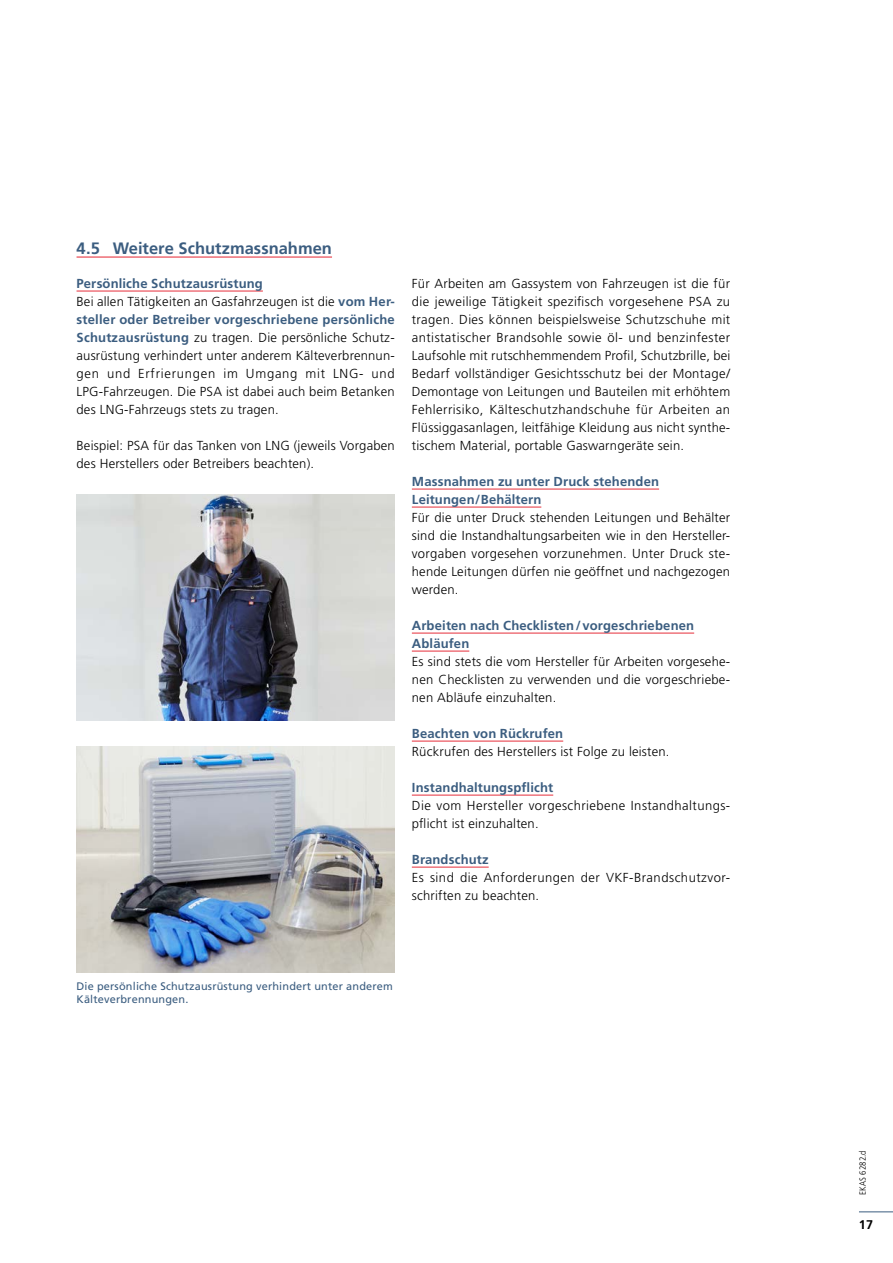
<style>
.page{position:relative;width:893px;height:1263px;background:#fff}
.page>*{position:absolute;margin:0;border:0;box-sizing:border-box;transform-origin:0 0}
.t1{font:700 16.5px "Frutiger LT Std";color:#3b5d80}
.t2{font:300 13.05px/18px "Frutiger LT Std";letter-spacing:.015em;color:#000;text-align:justify}
.t3{font:700 13.05px/18px "Frutiger LT Std";letter-spacing:.01em;color:#3b5d80}
.t4{font:300 13.05px/18px "Frutiger LT Std";letter-spacing:.035em;color:#000}
.t5{font:700 12.6px "Frutiger LT Std";color:#000}
.t6{font:10.95px/13.2px "Frutiger LT Std";letter-spacing:.015em;color:#3b5d80}
.t7{font:300 condensed 9px "Frutiger LT Std";letter-spacing:.015em;color:#000}
.s1{font-weight:700;color:#3b5d80}
</style>
<div class="page">
<hr style="left:77px;top:291px;width:186px;height:1px;background:#e62e3a">
<hr style="left:412px;top:489px;width:247px;height:1px;background:#e62e3a">
<hr style="left:412px;top:507px;width:129px;height:1px;background:#e62e3a">
<hr style="left:412px;top:633px;width:282px;height:1px;background:#e62e3a">
<hr style="left:412px;top:651px;width:57px;height:1px;background:#e62e3a">
<hr style="left:412px;top:741px;width:151px;height:1px;background:#e62e3a">
<hr style="left:412px;top:795px;width:141px;height:1px;background:#e62e3a">
<hr style="left:412px;top:867px;width:77px;height:1px;background:#e62e3a">
<hr style="left:77px;top:256px;width:255px;height:2px;background:#e62e3a">
<img style="left:77px;top:494px;width:318px;height:226px">
<img style="left:77px;top:746px;width:318px;height:226px">
<hr style="left:859px;top:1211px;width:34px;height:1px;background:#3b5d80">
<p class="t1" style="left:77px;top:239px;width:257px">4.5 Weitere Schutzmassnahmen</p>
<p class="t2" style="left:77px;top:275px;width:320px;text-align:left"><span class="s1">Persönliche Schutzausrüstung<br></span>Bei allen Tätigkeiten an Gasfahrzeugen ist die <span class="s1">vom Her&shy;steller oder Betreiber vorgeschriebene persönliche Schutzausrüstung</span> zu tragen. Die persönliche Schutz&shy;ausrüstung verhindert unter anderem Kälteverbrennun&shy;gen und Erfrierungen im Umgang mit LNG- und LPG-Fahrzeugen. Die PSA ist dabei auch beim Betanken des LNG-Fahrzeugs stets zu tragen.</p>
<p class="t2" style="left:77px;top:437px;width:320px">Beispiel: PSA für das Tanken von LNG (jeweils Vorgaben des Herstellers oder Betreibers beachten).</p>
<p class="t2" style="left:412px;top:275px;width:320px">Für Arbeiten am Gassystem von Fahrzeugen ist die für die jeweilige Tätigkeit spezifisch vorgesehene PSA zu tragen. Dies können beispielsweise Schutzschuhe mit antistatischer Brandsohle sowie öl- und benzinfester Laufsohle mit rutschhemmendem Profil, Schutzbrille, bei Bedarf vollständiger Gesichtsschutz bei der Montage/ Demontage von Leitungen und Bauteilen mit erhöhtem Fehlerrisiko, Kälteschutzhandschuhe für Arbeiten an Flüssiggasanlagen, leitfähige Kleidung aus nicht synthe&shy;tischem Material, portable Gaswarngeräte sein.</p>
<p class="t3" style="left:412px;top:473px;width:249px">Massnahmen zu unter Druck stehenden<br>Leitungen/Behältern</p>
<p class="t2" style="left:412px;top:509px;width:320px">Für die unter Druck stehenden Leitungen und Behälter sind die Instandhaltungsarbeiten wie in den Hersteller&shy;vorgaben vorgesehen vorzunehmen. Unter Druck ste&shy;hende Leitungen dürfen nie geöffnet und nachgezogen werden.</p>
<p class="t3" style="left:412px;top:617px;width:284px">Arbeiten nach Checklisten/vorgeschriebenen<br>Abläufen</p>
<p class="t2" style="left:412px;top:653px;width:320px">Es sind stets die vom Hersteller für Arbeiten vorgesehe&shy;nen Checklisten zu verwenden und die vorgeschriebe&shy;nen Abläufe einzuhalten.</p>
<p class="t3" style="left:412px;top:725px;width:153px">Beachten von Rückrufen</p>
<p class="t2" style="left:412px;top:743px;width:259px">Rückrufen des Herstellers ist Folge zu leisten.</p>
<p class="t3" style="left:412px;top:779px;width:143px">Instandhaltungspflicht</p>
<p class="t4" style="left:412px;top:797px;width:320px">Die vom Hersteller vorgeschriebene Instandhaltungs&shy;pflicht ist einzuhalten.</p>
<p class="t3" style="left:412px;top:851px;width:78px">Brandschutz</p>
<p class="t4" style="left:412px;top:869px;width:320px">Es sind die Anforderungen der VKF-Brandschutzvor&shy;schriften zu beachten.</p>
<p class="t6" style="left:77px;top:980px;width:318px">Die persönliche Schutzausrüstung verhindert unter anderem<br>Kälteverbrennungen.</p>
<p class="t7" style="left:857px;top:1195px;width:46px;rotate:-90deg">EKAS 6282.d</p>
<p class="t5" style="left:859px;top:1217px;width:16px">17</p>
</div>
